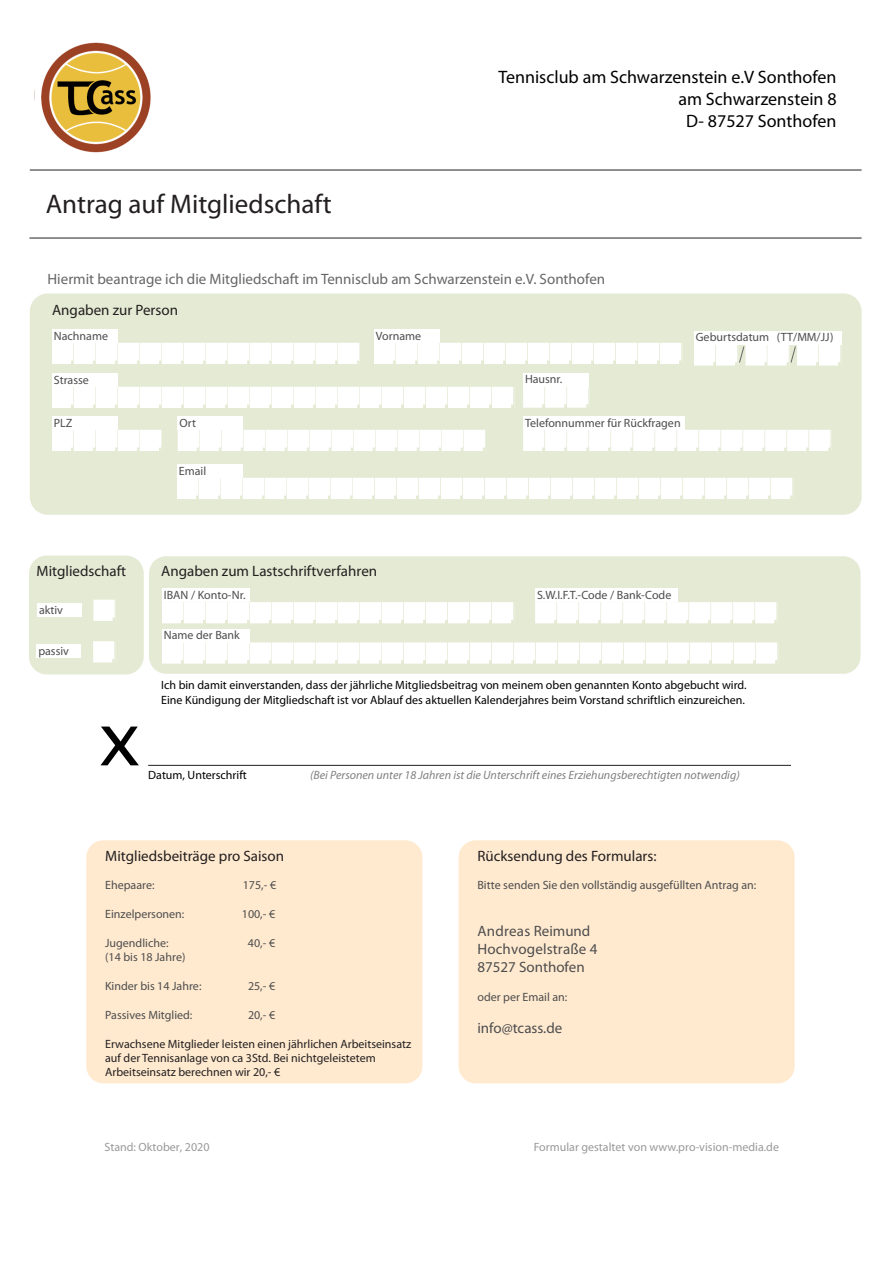
<style>
.page{position:relative;width:893px;height:1263px;background:#fff}
.page>*{position:absolute;margin:0;border:0;box-sizing:border-box;transform-origin:0 0}
.t1{font:73.2px "Lucida Grande";color:#000}
.t2{font:27px "Myriad Pro";color:#231f20}
.t3{font:18px/21.9px "Myriad Pro";color:#000;text-align:right}
.t4{font:15px "Myriad Pro";color:#231f20}
.t5{font:15px "Myriad Pro";color:#666}
.t6{font:15px/18px "Myriad Pro";color:#4d4d4d}
.t7{font:12px "Myriad Pro";color:#4d4d4d}
.t8{font:12px/14.4px "Myriad Pro";color:#000}
.t9{font:12px/14.4px "Myriad Pro";color:#231f20}
.t10{font:italic 12px "Myriad Pro";color:#808080}
.t11{font:12px "Myriad Pro";color:#999}
</style>
<div class="page">
<hr style="left:148px;top:765px;width:643px;height:1px;background:#231f20">
<hr style="left:30px;top:238px;width:832px;height:1px;background:#231f20">
<hr style="left:30px;top:170px;width:832px;height:1px;background:#231f20">
<div style="left:30px;top:293px;width:832px;height:222px;background:#e4ead3;border-radius:18px"></div>
<div style="left:147px;top:555px;width:715px;height:120px;background:#e4ead3;border:2px solid #fff;border-radius:18px"></div>
<div style="left:85px;top:839px;width:339px;height:246px;background:#ffead0;border:2px solid #fff;border-radius:18px"></div>
<div style="left:457px;top:839px;width:339px;height:246px;background:#ffead0;border:2px solid #fff;border-radius:18px"></div>
<div style="left:29px;top:555px;width:115px;height:119px;background:#e4ead3;border-radius:18px"></div>
<div style="left:52px;top:343px;width:307px;height:21px;background:#fff"></div>
<div style="left:52px;top:329px;width:65px;height:14px;background:#fff"></div>
<div style="left:162px;top:589px;width:87px;height:13px;background:#fff"></div>
<svg style="left:162px;top:642px;width:615px;height:22px;background:#fcfdfb"></svg>
<div style="left:162px;top:629px;width:87px;height:13px;background:#fff"></div>
<div style="left:162px;top:602px;width:351px;height:21px;background:#fff"></div>
<div style="left:535px;top:602px;width:241px;height:21px;background:#fff"></div>
<div style="left:535px;top:589px;width:143px;height:13px;background:#fff"></div>
<div style="left:37px;top:604px;width:44px;height:13px;background:#fff"></div>
<div style="left:36px;top:644px;width:44px;height:14px;background:#fff"></div>
<div style="left:374px;top:343px;width:307px;height:21px;background:#fff"></div>
<div style="left:374px;top:329px;width:65px;height:14px;background:#fff"></div>
<div style="left:694px;top:331px;width:147px;height:13px;background:#fff"></div>
<div style="left:523px;top:430px;width:307px;height:21px;background:#fff"></div>
<div style="left:523px;top:416px;width:161px;height:14px;background:#fff"></div>
<div style="left:52px;top:387px;width:461px;height:21px;background:#fff"></div>
<div style="left:52px;top:373px;width:65px;height:14px;background:#fff"></div>
<div style="left:178px;top:430px;width:307px;height:21px;background:#fff"></div>
<div style="left:178px;top:416px;width:65px;height:14px;background:#fff"></div>
<div style="left:177px;top:478px;width:615px;height:21px;background:#fff"></div>
<div style="left:177px;top:464px;width:65px;height:14px;background:#fff"></div>
<div style="left:52px;top:430px;width:109px;height:21px;background:#fff"></div>
<div style="left:52px;top:416px;width:65px;height:14px;background:#fff"></div>
<svg style="left:523px;top:386px;width:65px;height:22px"></svg>
<div style="left:523px;top:373px;width:65px;height:13px;background:#fff"></div>
<svg style="left:694px;top:344px;width:146px;height:21px;background:#fafaf8"></svg>
<svg style="left:93px;top:600px;width:22px;height:21px"></svg>
<svg style="left:93px;top:641px;width:21px;height:21px"></svg>
<img style="left:41px;top:42px;width:110px;height:111px">
<h2 class="t2" style="left:46px;top:193px;width:287px">Antrag auf Mitgliedschaft</h2>
<h3 class="t3" style="left:498px;top:68px;width:340px">Tennisclub am Schwarzenstein e.V Sonthofen am Schwarzenstein 8<br>D- 87527 Sonthofen</h3>
<p class="t5" style="left:47px;top:272px;width:559px">Hiermit beantrage ich die Mitgliedschaft im Tennisclub am Schwarzenstein e.V. Sonthofen</p>
<p class="t4" style="left:52px;top:304px;width:127px">Angaben zur Person</p>
<p class="t7" style="left:54px;top:331px;width:56px">Nachname</p>
<p class="t7" style="left:54px;top:375px;width:37px">Strasse</p>
<p class="t7" style="left:54px;top:418px;width:20px">PLZ</p>
<p class="t7" style="left:180px;top:418px;width:18px">Ort</p>
<p class="t7" style="left:179px;top:466px;width:29px">Email</p>
<p class="t7" style="left:376px;top:331px;width:47px">Vorname</p>
<p class="t4" style="left:36px;top:565px;width:91px">Mitgliedschaft</p>
<p class="t7" style="left:39px;top:605px;width:25px">aktiv</p>
<p class="t7" style="left:38px;top:646px;width:32px">passiv</p>
<p class="t4" style="left:161px;top:565px;width:217px">Angaben zum Lastschriftverfahren</p>
<p class="t7" style="left:164px;top:590px;width:83px">IBAN / Konto-Nr.</p>
<p class="t7" style="left:164px;top:630px;width:78px">Name der Bank</p>
<p class="t7" style="left:525px;top:374px;width:39px">Hausnr.</p>
<p class="t7" style="left:525px;top:418px;width:157px">Telefonnummer für Rückfragen</p>
<p class="t7" style="left:696px;top:332px;width:139px">Geburtsdatum (TT/MM/JJ)</p>
<p class="t7" style="left:537px;top:590px;width:136px">S.W.I.F.T.-Code / Bank-Code</p>
<h1 class="t1" style="left:97px;top:708px;width:46px">x</h1>
<p class="t8" style="left:161px;top:679px;width:587px">Ich bin damit einverstanden, dass der jährliche Mitgliedsbeitrag von meinem oben genannten Konto abgebucht wird.<br>Eine Kündigung der Mitgliedschaft ist vor Ablauf des aktuellen Kalenderjahres beim Vorstand schriftlich einzureichen.</p>
<p class="t8" style="left:148px;top:768px;width:100px">Datum, Unterschrift</p>
<p class="t10" style="left:310px;top:770px;width:431px">(Bei Personen unter 18 Jahren ist die Unterschrift eines Erziehungsberechtigten notwendig)</p>
<p class="t4" style="left:105px;top:850px;width:180px">Mitgliedsbeiträge pro Saison</p>
<p class="t7" style="left:105px;top:880px;width:51px">Ehepaare:</p>
<p class="t7" style="left:243px;top:880px;width:35px">175,- €</p>
<p class="t7" style="left:105px;top:909px;width:81px">Einzelpersonen:</p>
<p class="t7" style="left:242px;top:909px;width:35px">100,- €</p>
<p class="t7" style="left:105px;top:938px;width:65px">Jugendliche:</p>
<p class="t7" style="left:248px;top:938px;width:29px">40,- €</p>
<p class="t7" style="left:105px;top:952px;width:82px">(14 bis 18 Jahre)</p>
<p class="t7" style="left:105px;top:981px;width:98px">Kinder bis 14 Jahre:</p>
<p class="t7" style="left:248px;top:981px;width:29px">25,- €</p>
<p class="t7" style="left:105px;top:1010px;width:89px">Passives Mitglied:</p>
<p class="t7" style="left:248px;top:1010px;width:29px">20,- €</p>
<p class="t9" style="left:105px;top:1037px;width:308px">Erwachsene Mitglieder leisten einen jährlichen Arbeitseinsatz auf der Tennisanlage von ca 3Std. Bei nichtgeleistetem<br>Arbeitseinsatz berechnen wir 20,- €</p>
<p class="t4" style="left:477px;top:850px;width:181px">Rücksendung des Formulars:</p>
<p class="t7" style="left:477px;top:880px;width:280px">Bitte senden Sie den vollständig ausgefüllten Antrag an:</p>
<p class="t6" style="left:477px;top:923px;width:121px">Andreas Reimund<br>Hochvogelstraße 4<br>87527 Sonthofen</p>
<p class="t7" style="left:477px;top:992px;width:91px">oder per Email an:</p>
<p class="t6" style="left:477px;top:1020px;width:86px">info@tcass.de</p>
<p class="t11" style="left:104px;top:1142px;width:107px">Stand: Oktober, 2020</p>
<p class="t11" style="left:534px;top:1142px;width:247px">Formular gestaltet von www.pro-vision-media.de</p>
</div>
